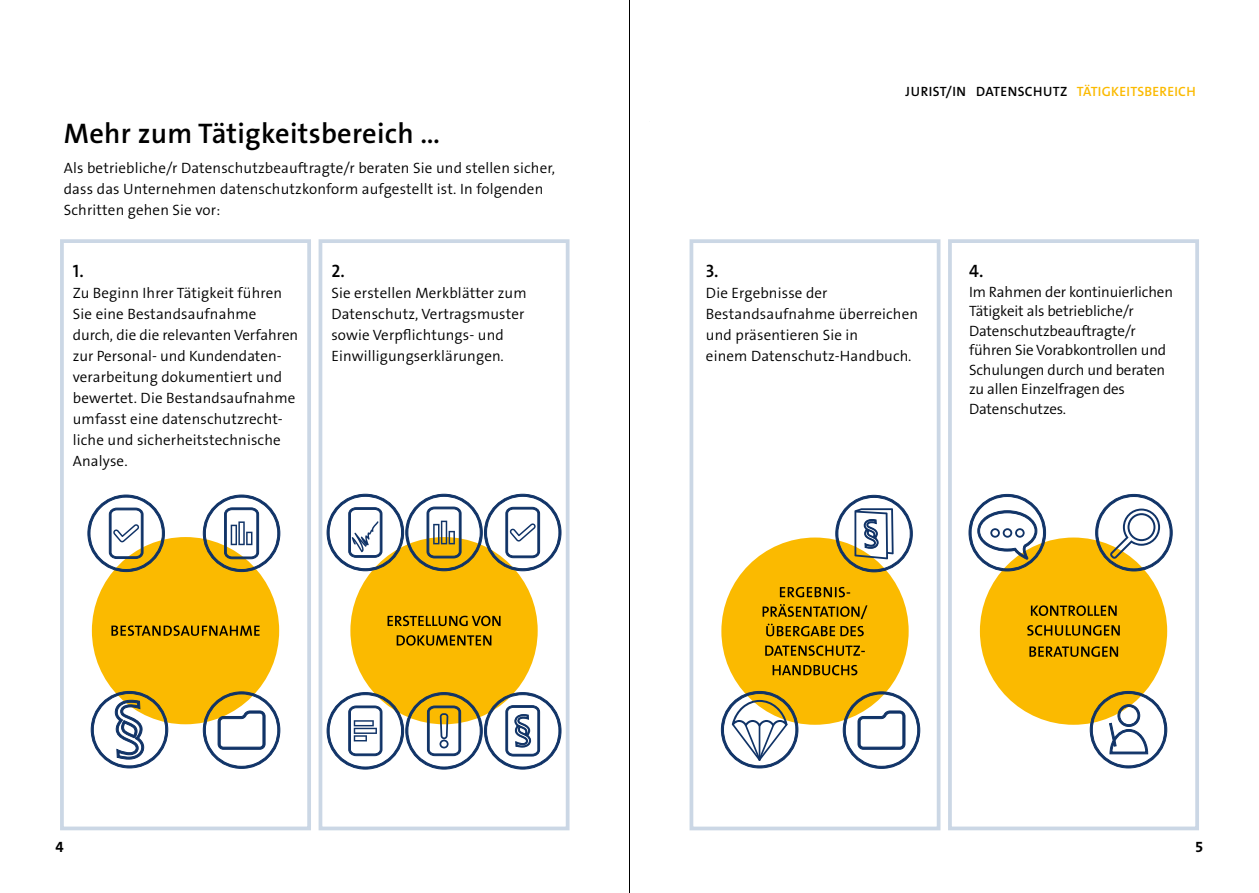
<style>
.page{position:relative;width:1259px;height:893px;background:#fff}
.page>*{position:absolute;margin:0;border:0;box-sizing:border-box;transform-origin:0 0}
.t1{font:600 28.5px "The Sans Os F";letter-spacing:.01em;color:#000}
.t2{font:600 18px "The Sans Os F";color:#000}
.t3{font:300 15px/21px "The Sans Os F";letter-spacing:.01em;color:#000}
.t4{font:300 15px/19.5px "The Sans Os F";letter-spacing:-.01em;color:#000}
.t5{font:700 15px "The Sans Os F";color:#000}
.t6{font:600 13.5px "The Sans Os F";letter-spacing:.02em;color:#000}
.s1{color:#fbba00}
</style>
<div class="page">
<div style="left:689px;top:239px;width:251px;height:591px;border:4px solid #cbd7e5"></div>
<div style="left:60px;top:239px;width:251px;height:591px;border:4px solid #cbd7e5"></div>
<div style="left:318px;top:239px;width:251px;height:591px;border:4px solid #cbd7e5"></div>
<div style="left:948px;top:239px;width:251px;height:591px;border:4px solid #cbd7e5"></div>
<div style="left:92px;top:537px;width:187px;height:187px;background:#fbba00;border-radius:50%"></div>
<svg style="left:111px;top:625px;width:149px;height:11px"></svg>
<div style="left:350px;top:537px;width:188px;height:187px;background:#fbba00;border-radius:50%"></div>
<svg style="left:397px;top:635px;width:94px;height:11px"></svg>
<svg style="left:387px;top:616px;width:113px;height:10px"></svg>
<div style="left:721px;top:537px;width:187px;height:188px;background:#fbba00;border-radius:50%"></div>
<svg style="left:772px;top:665px;width:85px;height:10px"></svg>
<svg style="left:765px;top:645px;width:100px;height:11px"></svg>
<svg style="left:762px;top:604px;width:105px;height:32px"></svg>
<div style="left:980px;top:537px;width:187px;height:188px;background:#fbba00;border-radius:50%"></div>
<svg style="left:1029px;top:646px;width:89px;height:11px"></svg>
<svg style="left:1027px;top:625px;width:92px;height:11px"></svg>
<svg style="left:1031px;top:605px;width:85px;height:11px"></svg>
<svg style="left:91px;top:691px;width:77px;height:77px"></svg>
<svg style="left:203px;top:691px;width:77px;height:78px"></svg>
<svg style="left:843px;top:691px;width:77px;height:78px"></svg>
<svg style="left:87px;top:495px;width:78px;height:77px"></svg>
<svg style="left:203px;top:495px;width:77px;height:77px"></svg>
<svg style="left:327px;top:692px;width:234px;height:77px"></svg>
<svg style="left:327px;top:494px;width:234px;height:77px"></svg>
<svg style="left:835px;top:495px;width:77px;height:77px"></svg>
<svg style="left:721px;top:691px;width:77px;height:77px"></svg>
<svg style="left:1095px;top:494px;width:77px;height:77px"></svg>
<svg style="left:968px;top:494px;width:78px;height:77px"></svg>
<svg style="left:1090px;top:691px;width:77px;height:77px"></svg>
<svg style="left:780px;top:587px;width:70px;height:10px"></svg>
<hr style="left:629px;top:0;width:1px;height:893px;background:#000">
<p class="t1" style="left:64px;top:115px;width:378px">Mehr zum Tätigkeitsbereich …</p>
<p class="t3" style="left:64px;top:157px;width:493px">Als betriebliche/r Datenschutzbeauftragte/r beraten Sie und stellen sicher, dass das Unternehmen datenschutzkonform aufgestellt ist. In folgenden<br>Schritten gehen Sie vor:</p>
<p class="t2" style="left:73px;top:260px;width:12px">1.</p>
<p class="t3" style="left:73px;top:283px;width:211px">Zu Beginn Ihrer Tätigkeit führen</p>
<p class="t3" style="left:73px;top:304px;width:227px">Sie eine Bestandsaufnahme durch, die die relevanten Verfahren zur Personal- und Kundendaten&shy;verarbeitung dokumentiert und bewertet. Die Bestandsaufnahme umfasst eine datenschutzrecht&shy;liche und sicherheitstechnische<br>Analyse.</p>
<p class="t2" style="left:331px;top:260px;width:15px">2.</p>
<p class="t3" style="left:331px;top:283px;width:197px">Sie erstellen Merkblätter zum</p>
<p class="t3" style="left:331px;top:304px;width:195px">Datenschutz, Vertragsmuster</p>
<p class="t3" style="left:331px;top:325px;width:174px">sowie Verpflichtungs- und</p>
<p class="t3" style="left:331px;top:346px;width:174px">Einwilligungserklärungen.</p>
<p class="t5" style="left:56px;top:837px;width:10px">4</p>
<p class="t6" style="left:905px;top:83px;width:292px">JURIST/IN DATENSCHUTZ <span class="s1">TÄTIGKEITSBEREICH</span></p>
<p class="t2" style="left:706px;top:260px;width:14px">3.</p>
<p class="t3" style="left:706px;top:283px;width:123px">Die Ergebnisse der</p>
<p class="t3" style="left:706px;top:304px;width:214px">Bestandsaufnahme überreichen und präsentieren Sie in</p>
<p class="t3" style="left:706px;top:346px;width:207px">einem Datenschutz-Handbuch.</p>
<p class="t2" style="left:969px;top:260px;width:16px">4.</p>
<p class="t4" style="left:969px;top:282px;width:205px">Im Rahmen der kontinuierlichen<br>Tätigkeit als betriebliche/r</p>
<p class="t4" style="left:969px;top:321px;width:199px">Datenschutzbeauftragte/r führen Sie Vorabkontrollen und<br>Schulungen durch und beraten zu allen Einzelfragen des</p>
<p class="t4" style="left:969px;top:399px;width:99px">Datenschutzes.</p>
<p class="t5" style="left:1195px;top:837px;width:10px">5</p>
</div>
